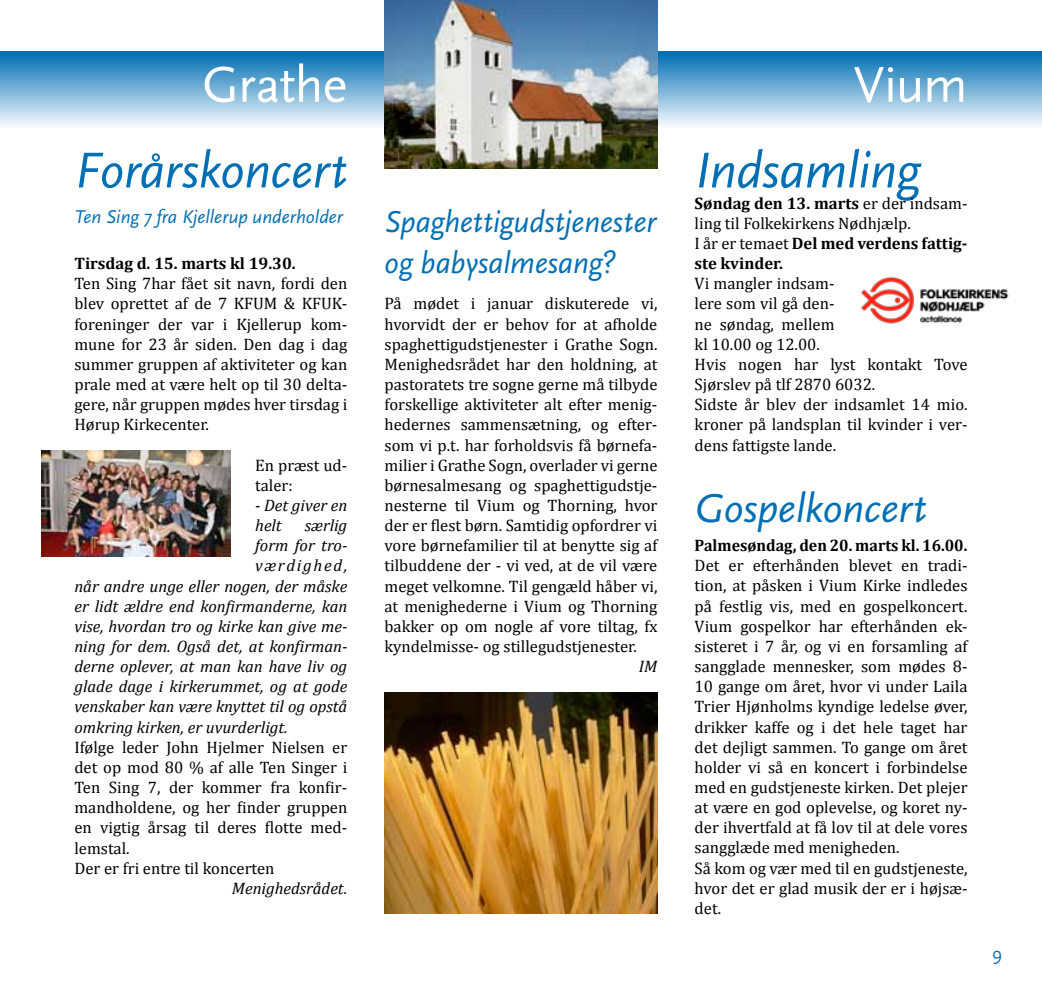
<style>
.page{position:relative;width:1042px;height:993px;background:#fff}
.page>*{position:absolute;margin:0;border:0;box-sizing:border-box;transform-origin:0 0}
.t1{font:italic 52.5px "Scala Sans";letter-spacing:-.01em;color:#006fb4}
.t2{font:52.5px "Scala Sans";letter-spacing:-.015em;color:#fff}
.t3{font:italic 42px "Scala Sans";letter-spacing:-.005em;color:#006fb4}
.t4{font:italic 31.5px/40.2px "Scala Sans";color:#006fb4}
.t5{font:italic 19.25px "Scala Sans";color:#006fb4}
.t6{font:19.25px "Scala Sans";color:#006fb4}
.t7{font:16.62px/20.1px "Cambria";color:#000}
.t8{font:italic 16.62px/20.1px "Cambria";color:#000}
.t9{font:700 16.62px "Cambria";color:#000;scale:.96 1}
.t10{font:700 16.62px "Cambria";color:#000}
.t11{font:italic 16.62px "Cambria";letter-spacing:.105em;color:#000}
.s1{font-weight:700}
</style>
<div class="page">
<div style="left:0;top:51px;width:1042px;height:77px;background:linear-gradient(to bottom,#006bb2,#f9fbfd)"></div>
<img style="left:384px;top:0;width:273px;height:168px">
<img style="left:41px;top:450px;width:189px;height:106px">
<img style="left:384px;top:692px;width:273px;height:221px">
<img style="left:860px;top:276px;width:149px;height:48px">
<h1 class="t2" style="left:202px;top:56px;width:147px">Grathe</h1>
<h1 class="t2" style="left:853px;top:56px;width:115px">Vium</h1>
<h1 class="t1" style="left:74px;top:142px;width:274px">Forårskoncert</h1>
<p class="t5" style="left:74px;top:206px;width:270px">Ten Sing 7 fra Kjellerup underholder</p>
<p class="t10" style="left:74px;top:252px;width:223px">Tirsdag d. 15. marts kl 19.30.</p>
<p class="t7" style="left:74px;top:273px;width:274px;text-align:justify">Ten Sing 7har fået sit navn, fordi den blev oprettet af de 7 KFUM &amp; KFUK&shy;foreninger der var i Kjellerup kom&shy;mune for 23 år siden. Den dag i dag summer gruppen af aktiviteter og kan prale med at være helt op til 30 delta&shy;gere, når gruppen mødes hver tirsdag i Hørup Kirkecenter.</p>
<p class="t7" style="left:255px;top:454px;width:94px">En præst ud&shy;taler:</p>
<p class="t8" style="left:255px;top:494px;width:94px">- Det giver en helt</p>
<p class="t8" style="left:305px;top:514px;width:44px">særlig</p>
<p class="t8" style="left:255px;top:534px;width:94px">form for tro-</p>
<p class="t11" style="left:255px;top:553px;width:94px">værdighed,</p>
<p class="t8" style="left:74px;top:575px;width:274px">når andre unge eller nogen, der måske</p>
<p class="t8" style="left:74px;top:595px;width:274px">er lidt ældre end konfirmanderne, kan</p>
<p class="t8" style="left:74px;top:615px;width:274px">vise, hvordan tro og kirke kan give me-</p>
<p class="t8" style="left:74px;top:635px;width:274px">ning for dem. Også det, at konfirman-</p>
<p class="t8" style="left:74px;top:655px;width:274px">derne oplever, at man kan have liv og</p>
<p class="t8" style="left:74px;top:675px;width:274px">glade dage i kirkerummet, og at gode</p>
<p class="t8" style="left:74px;top:695px;width:274px">venskaber kan være knyttet til og opstå</p>
<p class="t8" style="left:74px;top:716px;width:215px">omkring kirken, er uvurderligt.</p>
<p class="t7" style="left:74px;top:736px;width:274px">Ifølge leder John Hjelmer Nielsen er det op mod 80 % af alle Ten Singer i<br>Ten Sing 7, der kommer fra konfir&shy;mandholdene, og her finder gruppen en vigtig årsag til deres flotte med&shy;lemstal.<br>Der er fri entre til koncerten</p>
<p class="t8" style="left:232px;top:877px;width:117px">Menighedsrådet.</p>
<h3 class="t4" style="left:384px;top:202px;width:273px">Spaghettigudstjenester og babysalmesang?</h3>
<p class="t7" style="left:384px;top:293px;width:274px;text-align:justify">På mødet i januar diskuterede vi, hvorvidt der er behov for at afholde spaghettigudstjenester i Grathe Sogn.<br>Menighedsrådet har den holdning, at pastoratets tre sogne gerne må tilbyde forskellige aktiviteter alt efter menig&shy;hedernes sammensætning, og efter&shy;som vi p.t. har forholdsvis få børnefa&shy;milier i Grathe Sogn, overlader vi gerne børnesalmesang og spaghettigudstje&shy;nesterne til Vium og Thorning, hvor der er flest børn. Samtidig opfordrer vi vore børnefamilier til at benytte sig af tilbuddene der - vi ved, at de vil være meget velkomne. Til gengæld håber vi, at menighederne i Vium og Thorning bakker op om nogle af vore tiltag, fx kyndelmisse- og stillegudstjenester.</p>
<p class="t8" style="left:639px;top:655px;width:20px">IM</p>
<h1 class="t1" style="left:694px;top:142px;width:227px">Indsamling</h1>
<p class="t7" style="left:694px;top:193px;width:274px"><span class="s1">Søndag den 13. marts</span> er der indsam&shy;ling til Folkekirkens Nødhjælp.<br>I år er temaet <span class="s1">Del med verdens fattig&shy;ste kvinder.</span></p>
<p class="t7" style="left:694px;top:273px;width:274px">Vi mangler indsam-<br>lere som vil gå den-<br>ne søndag, mellem<br>kl 10.00 og 12.00.<br>Hvis nogen har lyst kontakt Tove<br>Sjørslev på tlf 2870 6032.<br>Sidste år blev der indsamlet 14 mio. kroner på landsplan til kvinder i ver&shy;dens fattigste lande.</p>
<h2 class="t3" style="left:694px;top:485px;width:234px">Gospelkoncert</h2>
<p class="t9" style="left:694px;top:533px;width:286px">Palmesøndag, den 20. marts kl. 16.00.</p>
<p class="t7" style="left:694px;top:555px;width:274px">Det er efterhånden blevet en tradi&shy;tion, at påsken i Vium Kirke indledes på festlig vis, med en gospelkoncert.<br>Vium gospelkor har efterhånden ek&shy;sisteret i 7 år, og vi en forsamling af sangglade mennesker, som mødes 8- 10 gange om året, hvor vi under Laila Trier Hjønholms kyndige ledelse øver, drikker kaffe og i det hele taget har det dejligt sammen. To gange om året holder vi så en koncert i forbindelse med en gudstjeneste kirken. Det plejer at være en god oplevelse, og koret ny&shy;der ihvertfald at få lov til at dele vores sangglæde med menigheden.<br>Så kom og vær med til en gudstjeneste, hvor det er glad musik der er i højsæ&shy;det.</p>
<p class="t6" style="left:992px;top:943px;width:12px">9</p>
</div>
